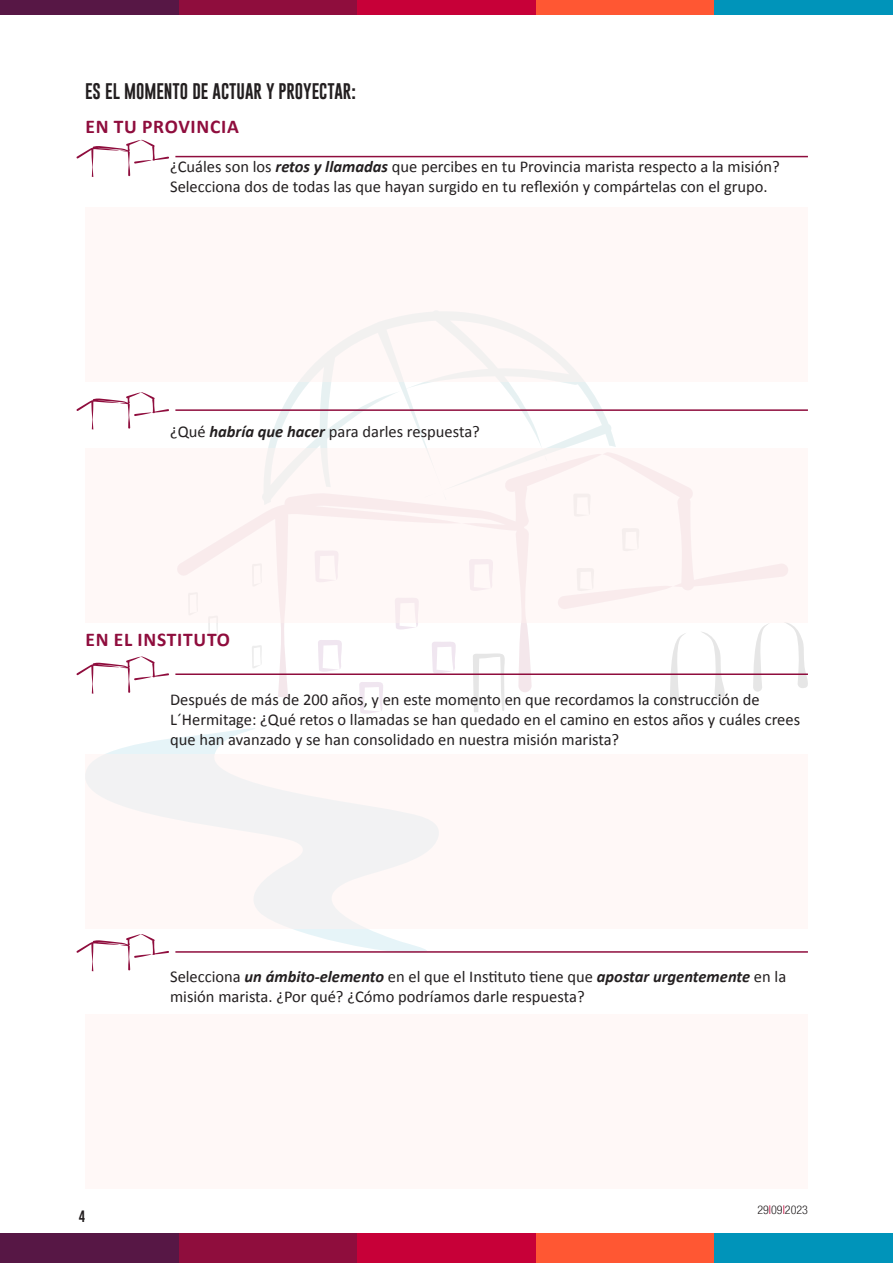
<style>
.page{position:relative;width:893px;height:1263px;background:#fff}
.page>*{position:absolute;margin:0;border:0;box-sizing:border-box;transform-origin:0 0}
.SOTTOTITOLO{font:700 19.5px "Calibri";letter-spacing:.04em;color:#8f0d3d}
.t1{font:16.5px/19.8px "Calibri";color:#231f20}
.TIT_2{font:16.5px "Gobold";color:#231f20}
.t2{font:300 condensed 12px "Helvetica Neue";color:#231f20}
.t3{font:12px "Gobold";color:#231f20}
.s1{font-weight:700;font-style:italic}
.s2{color:#c70038}
</style>
<div class="page">
<svg style="left:474px;top:698px;width:30px;height:14px"></svg>
<svg style="left:670px;top:623px;width:138px;height:78px"></svg>
<svg style="left:360px;top:698px;width:23px;height:16px"></svg>
<svg style="left:208px;top:623px;width:581px;height:75px"></svg>
<svg style="left:268px;top:381px;width:348px;height:68px"></svg>
<svg style="left:106px;top:728px;width:321px;height:223px"></svg>
<div style="left:179px;top:1234px;width:178px;height:29px;background:#8f0d3d"></div>
<div style="left:179px;top:0;width:178px;height:15px;background:#8f0d3d"></div>
<div style="left:357px;top:1234px;width:179px;height:29px;background:#c70038"></div>
<div style="left:357px;top:0;width:179px;height:15px;background:#c70038"></div>
<div style="left:536px;top:1234px;width:178px;height:29px;background:#ff5733"></div>
<div style="left:536px;top:0;width:178px;height:15px;background:#ff5733"></div>
<div style="left:714px;top:1234px;width:179px;height:29px;background:#0094ba"></div>
<div style="left:714px;top:0;width:179px;height:15px;background:#0094ba"></div>
<div style="left:0;top:1234px;width:179px;height:29px;background:#571745"></div>
<div style="left:0;top:0;width:179px;height:15px;background:#571745"></div>
<svg style="left:76px;top:140px;width:93px;height:37px"></svg>
<svg style="left:76px;top:392px;width:93px;height:37px"></svg>
<svg style="left:76px;top:656px;width:93px;height:38px"></svg>
<svg style="left:76px;top:934px;width:93px;height:37px"></svg>
<hr style="left:175px;top:156px;width:633px;height:1px;background:#8f0d3d">
<hr style="left:175px;top:409px;width:633px;height:2px;background:#8f0d3d">
<hr style="left:175px;top:673px;width:633px;height:2px;background:#8f0d3d">
<hr style="left:175px;top:951px;width:633px;height:2px;background:#8f0d3d">
<div style="left:85px;top:207px;width:723px;height:174px;background:#fff8f7"></div>
<div style="left:85px;top:449px;width:723px;height:174px;background:linear-gradient(to right,#fef7f6,#fef6f6)"></div>
<div style="left:85px;top:754px;width:723px;height:175px;background:linear-gradient(to right,#f9f5f5,#fff9f7)"></div>
<div style="left:85px;top:1014px;width:723px;height:174px;background:#fff8f7"></div>
<p class="TIT_2" style="left:85px;top:81px;width:272px">ES EL MOMENTO DE ACTUAR Y PROYECTAR:</p>
<p class="SOTTOTITOLO" style="left:85px;top:112px;width:155px">EN TU PROVINCIA</p>
<p class="t1" style="left:170px;top:156px;width:611px">¿Cuáles son los <span class="s1">retos y llamadas</span> que percibes en tu Provincia marista respecto a la misión?<br>Selecciona dos de todas las que hayan surgido en tu reflexión y compártelas con el grupo.</p>
<p class="t1" style="left:170px;top:421px;width:311px">¿Qué <span class="s1">habría que hacer</span> para darles respuesta?</p>
<p class="SOTTOTITOLO" style="left:85px;top:625px;width:146px">EN EL INSTITUTO</p>
<p class="t1" style="left:170px;top:689px;width:632px">Después de más de 200 años, y en este momento en que recordamos la construcción de<br>L´Hermitage: ¿Qué retos o llamadas se han quedado en el camino en estos años y cuáles crees que han avanzado y se han consolidado en nuestra misión marista?</p>
<p class="t3" style="left:79px;top:1209px;width:8px">4</p>
<p class="t1" style="left:170px;top:966px;width:618px">Selecciona <span class="s1">un ámbito-elemento</span> en el que el Instituto tiene que <span class="s1">apostar urgentemente</span> en la misión marista. ¿Por qué? ¿Cómo podríamos darle respuesta?</p>
<p class="t2" style="left:757px;top:1202px;width:52px">29<span class="s2">I</span>09<span class="s2">I</span>2023</p>
</div>
